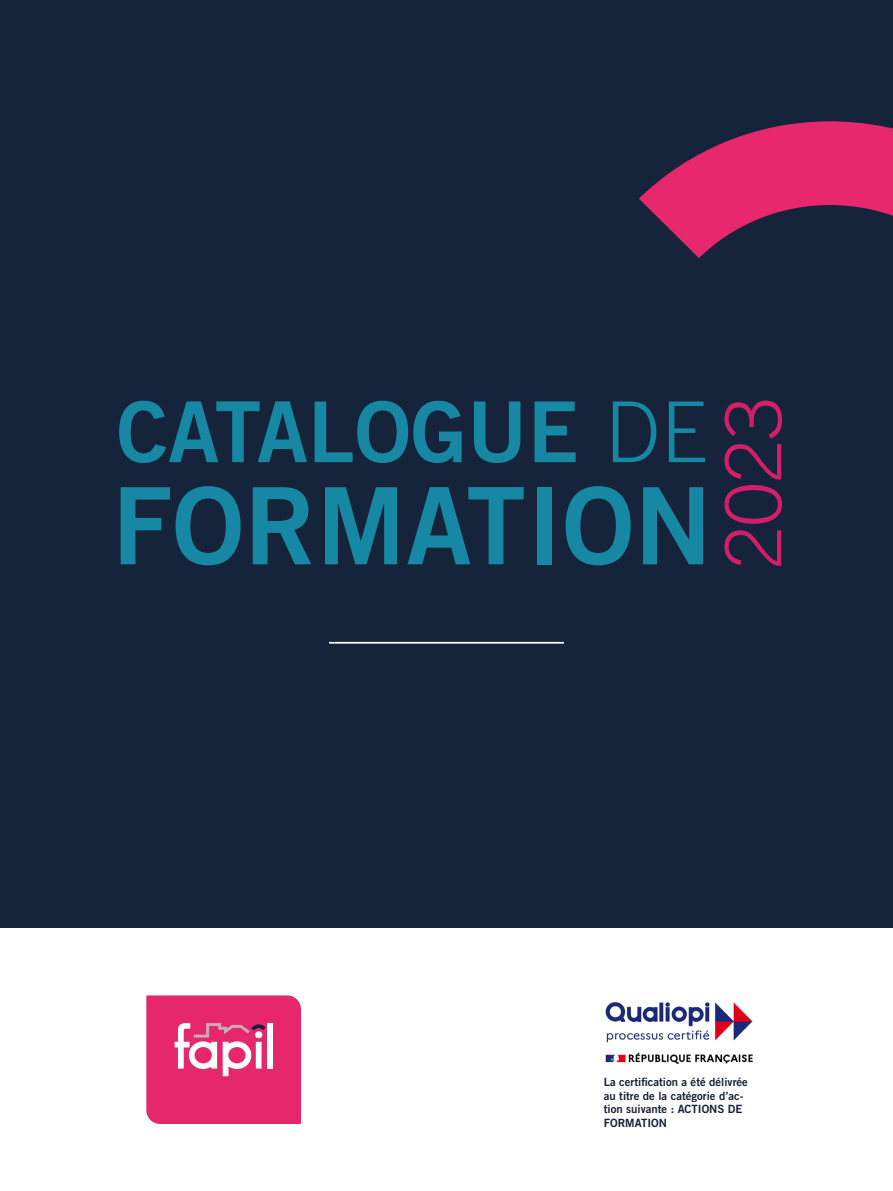
<style>
.page{position:relative;width:893px;height:1191px;background:#fff}
.page>*{position:absolute;margin:0;border:0;box-sizing:border-box;transform-origin:0 0}
.t1{font:106.75px "Trade Gothic LT Std Bd 2";letter-spacing:.005em;color:#1688a4}
.t2{font:84px "Trade Gothic LT Std Bd 2";color:#1688a4}
.t3{font:300 77.52px "Trade Gothic LT Std";color:#d41f68}
.t4{font:11.38px/13.7px "Trade Gothic LT Std Bd 2";color:#162138}
.s1{font-family:"Trade Gothic LT Std";font-weight:300}
</style>
<div class="page">
<div style="left:0;top:0;width:893px;height:928px;background:#16243b"></div>
<svg style="left:146px;top:995px;width:155px;height:129px;background:#e83d7b"></svg>
<img style="left:605px;top:1002px;width:148px;height:62px">
<svg style="left:639px;top:121px;width:254px;height:137px"></svg>
<hr style="left:329px;top:642px;width:235px;height:1px;background:#fff">
<p class="t2" style="left:117px;top:380px;width:592px">CATALOGUE <span class="s1">DE</span></p>
<p class="t1" style="left:112px;top:460px;width:601px">FORMATION</p>
<p class="t3" style="left:708px;top:569px;width:174px;rotate:-90deg">2023</p>
<p class="t4" style="left:604px;top:1075px;width:146px">La certification a été délivrée au titre de la catégorie d’ac&shy;tion suivante : ACTIONS DE<br>FORMATION</p>
</div>
